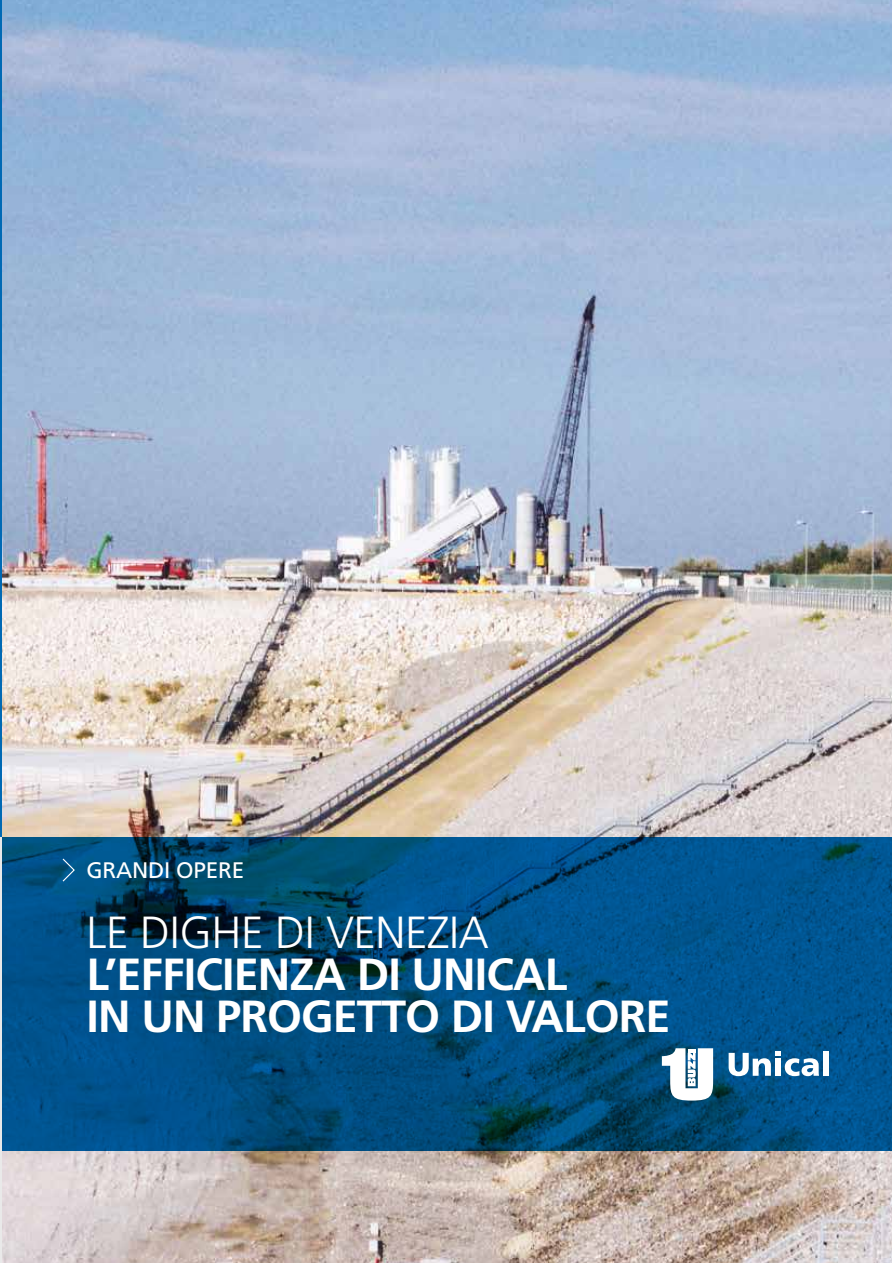
<style>
.page{position:relative;width:892px;height:1263px;background:#fff}
.page>*{position:absolute;margin:0;border:0;box-sizing:border-box;transform-origin:0 0}
.t1{font:700 45px/42px "Frutiger LT Std";letter-spacing:-.02em;color:#fff}
.t2{font:300 45px "Frutiger LT Std";letter-spacing:-.01em;color:#fff}
.t3{font:22.5px "Frutiger LT Std";letter-spacing:-.01em;color:#fff}
</style>
<div class="page">
<img style="left:2px;top:0;width:889px;height:1263px">
<svg style="left:2px;top:837px;width:889px;height:314px;background:#004d80"></svg>
<svg style="left:728px;top:1051px;width:90px;height:25px"></svg>
<div style="left:822px;top:1051px;width:6px;height:25px;background:#fff"></div>
<svg style="left:661px;top:1048px;width:52px;height:52px"></svg>
<hr style="left:0;top:837px;width:1px;height:426px;background:#e9e9e9">
<hr style="left:0;top:0;width:1px;height:837px;background:#0069b4">
<svg style="left:61px;top:857px;width:15px;height:26px"></svg>
<p class="t3" style="left:87px;top:857px;width:159px">GRANDI OPERE</p>
<p class="t2" style="left:87px;top:907px;width:403px">LE DIGHE DI VENEZIA</p>
<p class="t1" style="left:87px;top:953px;width:585px">L’EFFICIENZA DI UNICAL<br>IN UN PROGETTO DI VALORE</p>
</div>
